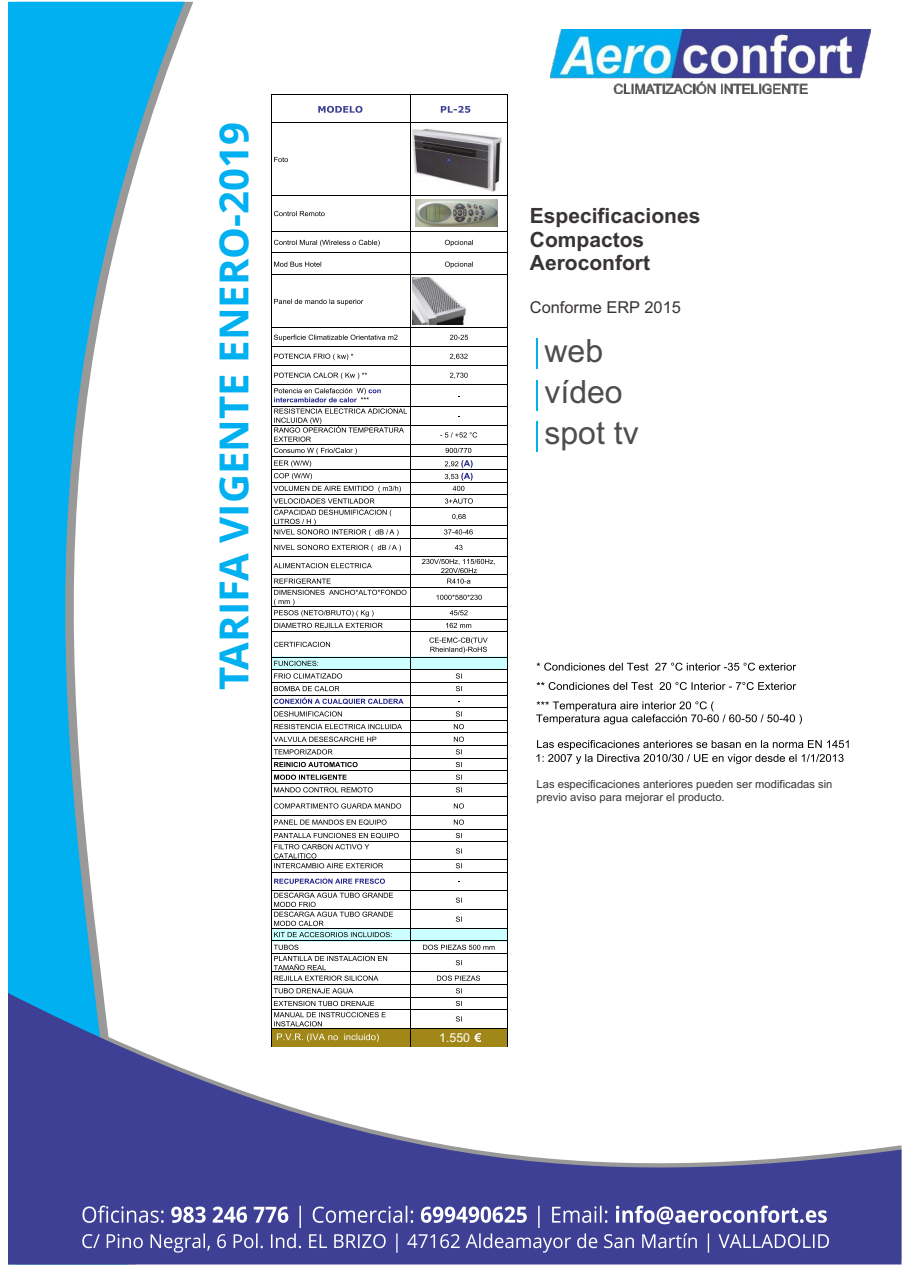
<style>
.page{position:relative;width:903px;height:1266px;background:#fff}
.page>*{position:absolute;margin:0;border:0;box-sizing:border-box;transform-origin:0 0}
.t1{font:700 40.2px "Open Sans";color:#00b0f0}
.t2{font:31.95px/41.1px "Arial";color:#4d4d4d}
.t3{font:700 21px/23.4px "Arial";color:#383336}
.t4{font:16.35px "Arial";color:#383336}
.t5{font:12.3px "Arial";color:#fff}
.t6{font:11.25px/12.5px "Arial";color:#383336}
</style>
<div class="page">
<svg style="left:8px;top:2px;width:177px;height:991px"></svg>
<img style="left:550px;top:29px;width:320px;height:65px">
<svg style="left:8px;top:993px;width:893px;height:271px"></svg>
<svg style="left:82px;top:1205px;width:746px;height:47px;background:#6264a8"></svg>
<div style="left:271px;top:656px;width:235px;height:14px;background:#cff"></div>
<div style="left:271px;top:928px;width:235px;height:13px;background:#cff"></div>
<div style="left:271px;top:1027px;width:236px;height:19px;background:#a18717"></div>
<svg style="left:318px;top:106px;width:44px;height:7px"></svg>
<svg style="left:440px;top:106px;width:30px;height:7px"></svg>
<svg style="left:274px;top:157px;width:14px;height:5px"></svg>
<svg style="left:274px;top:211px;width:50px;height:5px"></svg>
<svg style="left:274px;top:240px;width:105px;height:6px"></svg>
<svg style="left:444px;top:240px;width:29px;height:6px"></svg>
<svg style="left:274px;top:262px;width:47px;height:5px"></svg>
<svg style="left:444px;top:261px;width:29px;height:7px"></svg>
<svg style="left:274px;top:299px;width:89px;height:6px"></svg>
<svg style="left:274px;top:335px;width:123px;height:6px"></svg>
<svg style="left:449px;top:335px;width:19px;height:5px"></svg>
<svg style="left:274px;top:353px;width:79px;height:7px"></svg>
<svg style="left:449px;top:354px;width:18px;height:6px"></svg>
<svg style="left:274px;top:372px;width:93px;height:7px"></svg>
<svg style="left:449px;top:373px;width:18px;height:6px"></svg>
<svg style="left:274px;top:388px;width:106px;height:14px"></svg>
<svg style="left:274px;top:408px;width:133px;height:34px"></svg>
<svg style="left:440px;top:432px;width:37px;height:5px"></svg>
<svg style="left:274px;top:448px;width:83px;height:6px"></svg>
<svg style="left:445px;top:448px;width:26px;height:5px"></svg>
<svg style="left:274px;top:460px;width:37px;height:7px"></svg>
<svg style="left:274px;top:473px;width:38px;height:7px"></svg>
<svg style="left:273px;top:486px;width:128px;height:6px"></svg>
<svg style="left:444px;top:460px;width:28px;height:31px"></svg>
<svg style="left:273px;top:498px;width:101px;height:5px"></svg>
<svg style="left:444px;top:498px;width:28px;height:5px"></svg>
<svg style="left:452px;top:514px;width:13px;height:6px"></svg>
<svg style="left:274px;top:509px;width:124px;height:27px"></svg>
<svg style="left:444px;top:529px;width:28px;height:5px"></svg>
<svg style="left:274px;top:545px;width:127px;height:6px"></svg>
<svg style="left:454px;top:545px;width:8px;height:5px"></svg>
<svg style="left:273px;top:563px;width:99px;height:5px"></svg>
<svg style="left:274px;top:578px;width:56px;height:5px"></svg>
<svg style="left:422px;top:559px;width:72px;height:24px"></svg>
<svg style="left:436px;top:594px;width:45px;height:6px"></svg>
<svg style="left:274px;top:590px;width:132px;height:26px"></svg>
<svg style="left:449px;top:610px;width:18px;height:5px"></svg>
<svg style="left:274px;top:623px;width:108px;height:5px"></svg>
<svg style="left:446px;top:623px;width:25px;height:5px"></svg>
<svg style="left:274px;top:642px;width:56px;height:5px"></svg>
<svg style="left:429px;top:637px;width:58px;height:16px"></svg>
<svg style="left:274px;top:660px;width:44px;height:6px"></svg>
<svg style="left:274px;top:673px;width:68px;height:5px"></svg>
<svg style="left:455px;top:673px;width:5px;height:5px"></svg>
<svg style="left:274px;top:686px;width:65px;height:5px"></svg>
<svg style="left:455px;top:686px;width:5px;height:5px"></svg>
<svg style="left:274px;top:697px;width:129px;height:7px"></svg>
<svg style="left:274px;top:711px;width:68px;height:5px"></svg>
<svg style="left:455px;top:711px;width:5px;height:5px"></svg>
<svg style="left:274px;top:724px;width:128px;height:5px"></svg>
<svg style="left:453px;top:724px;width:11px;height:5px"></svg>
<svg style="left:273px;top:736px;width:103px;height:6px"></svg>
<svg style="left:453px;top:736px;width:11px;height:6px"></svg>
<svg style="left:274px;top:749px;width:58px;height:5px"></svg>
<svg style="left:455px;top:749px;width:5px;height:5px"></svg>
<svg style="left:274px;top:762px;width:83px;height:5px"></svg>
<svg style="left:455px;top:762px;width:5px;height:5px"></svg>
<svg style="left:274px;top:774px;width:72px;height:5px"></svg>
<svg style="left:455px;top:774px;width:5px;height:5px"></svg>
<svg style="left:274px;top:787px;width:98px;height:5px"></svg>
<svg style="left:455px;top:787px;width:5px;height:5px"></svg>
<svg style="left:274px;top:803px;width:127px;height:5px"></svg>
<svg style="left:453px;top:803px;width:11px;height:5px"></svg>
<svg style="left:274px;top:819px;width:112px;height:6px"></svg>
<svg style="left:453px;top:819px;width:11px;height:5px"></svg>
<svg style="left:274px;top:833px;width:124px;height:5px"></svg>
<svg style="left:455px;top:833px;width:5px;height:5px"></svg>
<svg style="left:455px;top:848px;width:5px;height:5px"></svg>
<svg style="left:274px;top:844px;width:109px;height:24px"></svg>
<svg style="left:455px;top:863px;width:5px;height:5px"></svg>
<svg style="left:274px;top:878px;width:111px;height:5px"></svg>
<svg style="left:455px;top:897px;width:5px;height:5px"></svg>
<svg style="left:274px;top:892px;width:119px;height:34px"></svg>
<svg style="left:455px;top:916px;width:5px;height:5px"></svg>
<svg style="left:274px;top:932px;width:117px;height:5px"></svg>
<svg style="left:274px;top:944px;width:24px;height:5px"></svg>
<svg style="left:423px;top:944px;width:71px;height:5px"></svg>
<svg style="left:455px;top:960px;width:5px;height:5px"></svg>
<svg style="left:274px;top:956px;width:113px;height:24px"></svg>
<svg style="left:437px;top:975px;width:43px;height:5px"></svg>
<svg style="left:274px;top:988px;width:79px;height:5px"></svg>
<svg style="left:455px;top:988px;width:5px;height:5px"></svg>
<svg style="left:274px;top:1000px;width:100px;height:6px"></svg>
<svg style="left:455px;top:1000px;width:6px;height:6px"></svg>
<svg style="left:274px;top:1012px;width:111px;height:14px"></svg>
<svg style="left:455px;top:1016px;width:6px;height:5px"></svg>
<svg style="left:277px;top:1033px;width:102px;height:9px"></svg>
<svg style="left:474px;top:1033px;width:7px;height:9px"></svg>
<svg style="left:536px;top:662px;width:259px;height:8px"></svg>
<svg style="left:536px;top:682px;width:259px;height:8px"></svg>
<svg style="left:536px;top:701px;width:265px;height:23px"></svg>
<svg style="left:536px;top:740px;width:312px;height:24px"></svg>
<hr style="left:271px;top:94px;width:1px;height:952px;background:#000">
<hr style="left:410px;top:94px;width:1px;height:952px;background:#000">
<hr style="left:506px;top:94px;width:1px;height:952px;background:#000">
<hr style="left:272px;top:94px;width:234px;height:1px;background:#000">
<hr style="left:272px;top:123px;width:234px;height:1px;background:#000">
<hr style="left:272px;top:195px;width:234px;height:1px;background:#000">
<hr style="left:272px;top:231px;width:234px;height:1px;background:#000">
<hr style="left:272px;top:253px;width:234px;height:1px;background:#000">
<hr style="left:272px;top:274px;width:234px;height:1px;background:#000">
<hr style="left:272px;top:327px;width:234px;height:1px;background:#000">
<hr style="left:272px;top:346px;width:234px;height:1px;background:#000">
<hr style="left:272px;top:365px;width:234px;height:1px;background:#000">
<hr style="left:272px;top:384px;width:234px;height:1px;background:#000">
<hr style="left:272px;top:406px;width:234px;height:1px;background:#000">
<hr style="left:272px;top:425px;width:234px;height:1px;background:#000">
<hr style="left:272px;top:444px;width:234px;height:1px;background:#000">
<hr style="left:272px;top:456px;width:234px;height:1px;background:#000">
<hr style="left:272px;top:469px;width:234px;height:1px;background:#000">
<hr style="left:272px;top:482px;width:234px;height:1px;background:#000">
<hr style="left:272px;top:494px;width:234px;height:1px;background:#000">
<hr style="left:272px;top:507px;width:234px;height:1px;background:#000">
<hr style="left:272px;top:525px;width:234px;height:1px;background:#000">
<hr style="left:272px;top:538px;width:234px;height:1px;background:#000">
<hr style="left:272px;top:556px;width:235px;height:1px;background:#000">
<hr style="left:272px;top:574px;width:235px;height:1px;background:#000">
<hr style="left:272px;top:587px;width:235px;height:1px;background:#000">
<hr style="left:272px;top:606px;width:235px;height:1px;background:#000">
<hr style="left:272px;top:619px;width:234px;height:1px;background:#000">
<hr style="left:272px;top:631px;width:234px;height:1px;background:#000">
<hr style="left:272px;top:656px;width:234px;height:1px;background:#000">
<hr style="left:272px;top:669px;width:234px;height:1px;background:#000">
<hr style="left:272px;top:682px;width:234px;height:1px;background:#000">
<hr style="left:272px;top:694px;width:234px;height:1px;background:#000">
<hr style="left:272px;top:707px;width:234px;height:1px;background:#000">
<hr style="left:272px;top:720px;width:234px;height:1px;background:#000">
<hr style="left:272px;top:732px;width:234px;height:1px;background:#000">
<hr style="left:272px;top:745px;width:234px;height:1px;background:#000">
<hr style="left:272px;top:758px;width:235px;height:1px;background:#000">
<hr style="left:272px;top:770px;width:235px;height:1px;background:#000">
<hr style="left:272px;top:783px;width:235px;height:1px;background:#000">
<hr style="left:272px;top:796px;width:235px;height:1px;background:#000">
<hr style="left:272px;top:815px;width:235px;height:1px;background:#000">
<hr style="left:272px;top:829px;width:235px;height:1px;background:#000">
<hr style="left:272px;top:841px;width:235px;height:1px;background:#000">
<hr style="left:272px;top:859px;width:235px;height:1px;background:#000">
<hr style="left:272px;top:871px;width:235px;height:1px;background:#000">
<hr style="left:272px;top:890px;width:235px;height:1px;background:#000">
<hr style="left:272px;top:909px;width:235px;height:1px;background:#000">
<hr style="left:272px;top:928px;width:235px;height:1px;background:#000">
<hr style="left:272px;top:940px;width:235px;height:1px;background:#000">
<hr style="left:272px;top:953px;width:235px;height:1px;background:#000">
<hr style="left:272px;top:971px;width:234px;height:1px;background:#000">
<hr style="left:272px;top:984px;width:234px;height:1px;background:#000">
<hr style="left:272px;top:996px;width:234px;height:1px;background:#000">
<hr style="left:272px;top:1009px;width:234px;height:1px;background:#000">
<hr style="left:272px;top:1027px;width:234px;height:1px;background:#000">
<img style="left:412px;top:277px;width:54px;height:47px">
<img style="left:415px;top:199px;width:82px;height:28px">
<img style="left:411px;top:129px;width:90px;height:62px">
<hr style="left:536px;top:339px;width:1px;height:30px;background:#00b0f0">
<hr style="left:536px;top:380px;width:1px;height:30px;background:#00b0f0">
<hr style="left:536px;top:421px;width:1px;height:30px;background:#00b0f0">
<h1 class="t1" style="left:217px;top:690px;width:569px;rotate:-90deg">TARIFA VIGENTE ENERO-2019</h1>
<h3 class="t3" style="left:529px;top:206px;width:172px">Especificaciones<br>Compactos<br>Aeroconfort</h3>
<h3 class="t4" style="left:529px;top:301px;width:152px">Conforme ERP 2015</h3>
<h2 class="t2" style="left:544px;top:333px;width:96px">web vídeo spot tv</h2>
<p class="t6" style="left:536px;top:779px;width:297px">Las especificaciones anteriores pueden ser modificadas sin previo aviso para mejorar el producto.</p>
<p class="t5" style="left:439px;top:1033px;width:32px">1.550</p>
</div>
